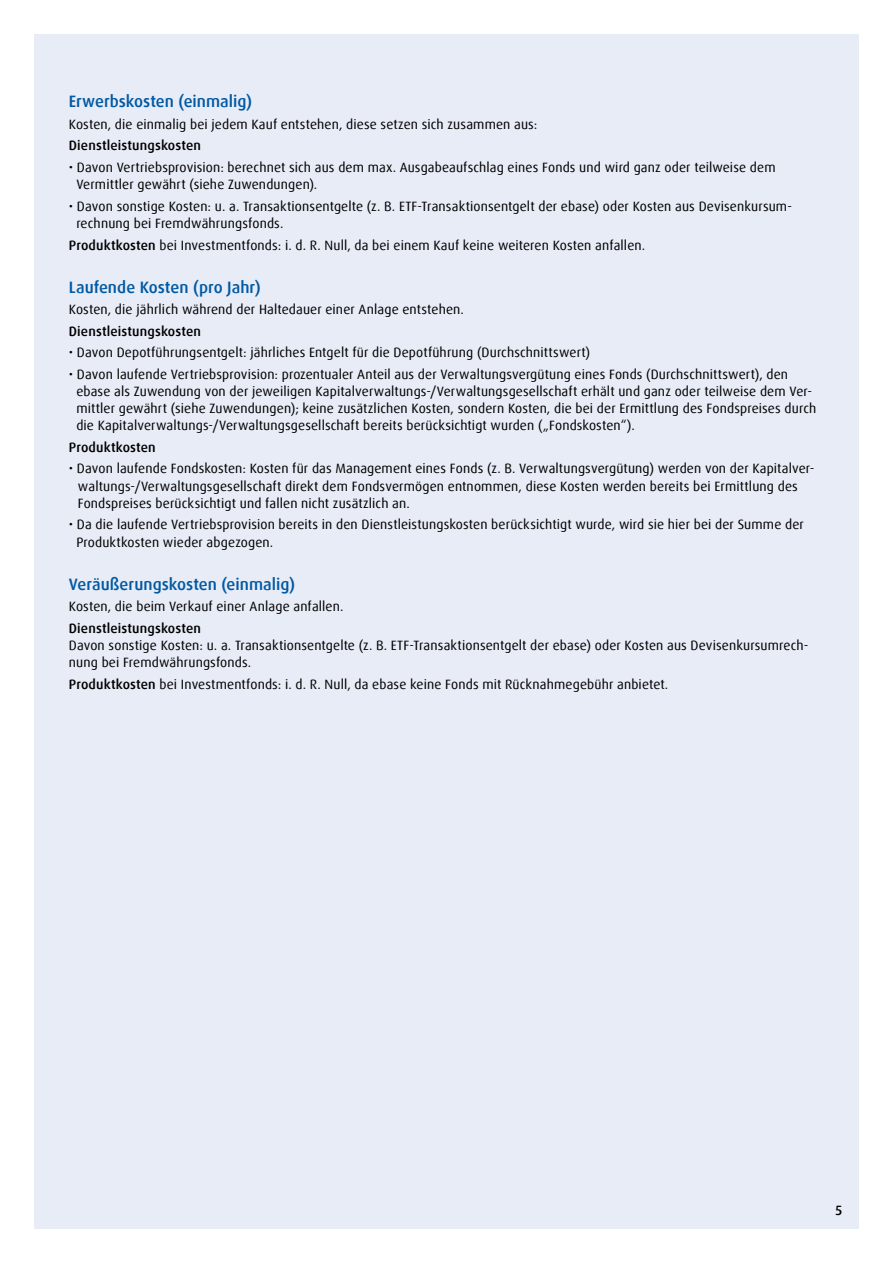
<style>
.page{position:relative;width:893px;height:1263px;background:#fff}
.page>*{position:absolute;margin:0;border:0;box-sizing:border-box;transform-origin:0 0}
.t1{font:500 16.5px "Dax Offc";color:#0059a3}
.t2{font:13.5px/17.2px "Dax Offc";letter-spacing:.01em;color:#000}
.t3{font:500 13.5px "Dax Offc";letter-spacing:.01em;color:#000}
.s1{font-weight:500}
</style>
<div class="page">
<div style="left:34px;top:34px;width:825px;height:1195px;background:#e8ecf7"></div>
<p class="t1" style="left:69px;top:91px;width:185px">Erwerbskosten (einmalig)</p>
<p class="t2" style="left:69px;top:116px;width:470px">Kosten, die einmalig bei jedem Kauf entstehen, diese setzen sich zusammen aus:</p>
<p class="t3" style="left:69px;top:137px;width:134px">Dienstleistungskosten</p>
<p class="t2" style="left:76px;top:159px;width:701px;text-indent:-7px">• Davon Vertriebsprovision: berechnet sich aus dem max. Ausgabeaufschlag eines Fonds und wird ganz oder teilweise dem<br>Vermittler gewährt (siehe Zuwendungen).</p>
<p class="t2" style="left:76px;top:198px;width:717px;text-indent:-7px">• Davon sonstige Kosten: u. a. Transaktionsentgelte (z. B. ETF-Transaktionsentgelt der ebase) oder Kosten aus Devisenkursum&shy;rechnung bei Fremdwährungsfonds.</p>
<p class="t2" style="left:69px;top:236px;width:578px"><span class="s1">Produktkosten</span> bei Investmentfonds: i. d. R. Null, da bei einem Kauf keine weiteren Kosten anfallen.</p>
<p class="t1" style="left:69px;top:276px;width:193px">Laufende Kosten (pro Jahr)</p>
<p class="t2" style="left:69px;top:301px;width:397px">Kosten, die jährlich während der Haltedauer einer Anlage entstehen.</p>
<p class="t3" style="left:69px;top:322px;width:134px">Dienstleistungskosten</p>
<p class="t2" style="left:69px;top:344px;width:523px">• Davon Depotführungsentgelt: jährliches Entgelt für die Depotführung (Durchschnittswert)</p>
<p class="t2" style="left:76px;top:365px;width:741px;text-indent:-7px">• Davon laufende Vertriebsprovision: prozentualer Anteil aus der Verwaltungsvergütung eines Fonds (Durchschnittswert), den ebase als Zuwendung von der jeweiligen Kapitalverwaltungs-/Verwaltungsgesellschaft erhält und ganz oder teilweise dem Ver&shy;mittler gewährt (siehe Zuwendungen); keine zusätzlichen Kosten, sondern Kosten, die bei der Ermittlung des Fondspreises durch die Kapitalverwaltungs-/Verwaltungsgesellschaft bereits berücksichtigt wurden („Fondskosten“).</p>
<p class="t3" style="left:69px;top:438px;width:88px">Produktkosten</p>
<p class="t2" style="left:78px;top:460px;width:738px;text-indent:-9px">• Davon laufende Fondskosten: Kosten für das Management eines Fonds (z. B. Verwaltungsvergütung) werden von der Kapitalver&shy;waltungs-/Verwaltungsgesellschaft direkt dem Fondsvermögen entnommen, diese Kosten werden bereits bei Ermittlung des<br>Fondspreises berücksichtigt und fallen nicht zusätzlich an.</p>
<p class="t2" style="left:76px;top:516px;width:729px;text-indent:-7px">• Da die laufende Vertriebsprovision bereits in den Dienstleistungskosten berücksichtigt wurde, wird sie hier bei der Summe der<br>Produktkosten wieder abgezogen.</p>
<p class="t1" style="left:69px;top:573px;width:228px">Veräußerungskosten (einmalig)</p>
<p class="t2" style="left:69px;top:598px;width:276px">Kosten, die beim Verkauf einer Anlage anfallen.</p>
<p class="t3" style="left:69px;top:619px;width:134px">Dienstleistungskosten</p>
<p class="t2" style="left:69px;top:637px;width:741px">Davon sonstige Kosten: u. a. Transaktionsentgelte (z. B. ETF-Transaktionsentgelt der ebase) oder Kosten aus Devisenkursumrech&shy;nung bei Fremdwährungsfonds.</p>
<p class="t2" style="left:69px;top:675px;width:601px"><span class="s1">Produktkosten</span> bei Investmentfonds: i. d. R. Null, da ebase keine Fonds mit Rücknahmegebühr anbietet.</p>
<p class="t3" style="left:835px;top:1202px;width:9px">5</p>
</div>
